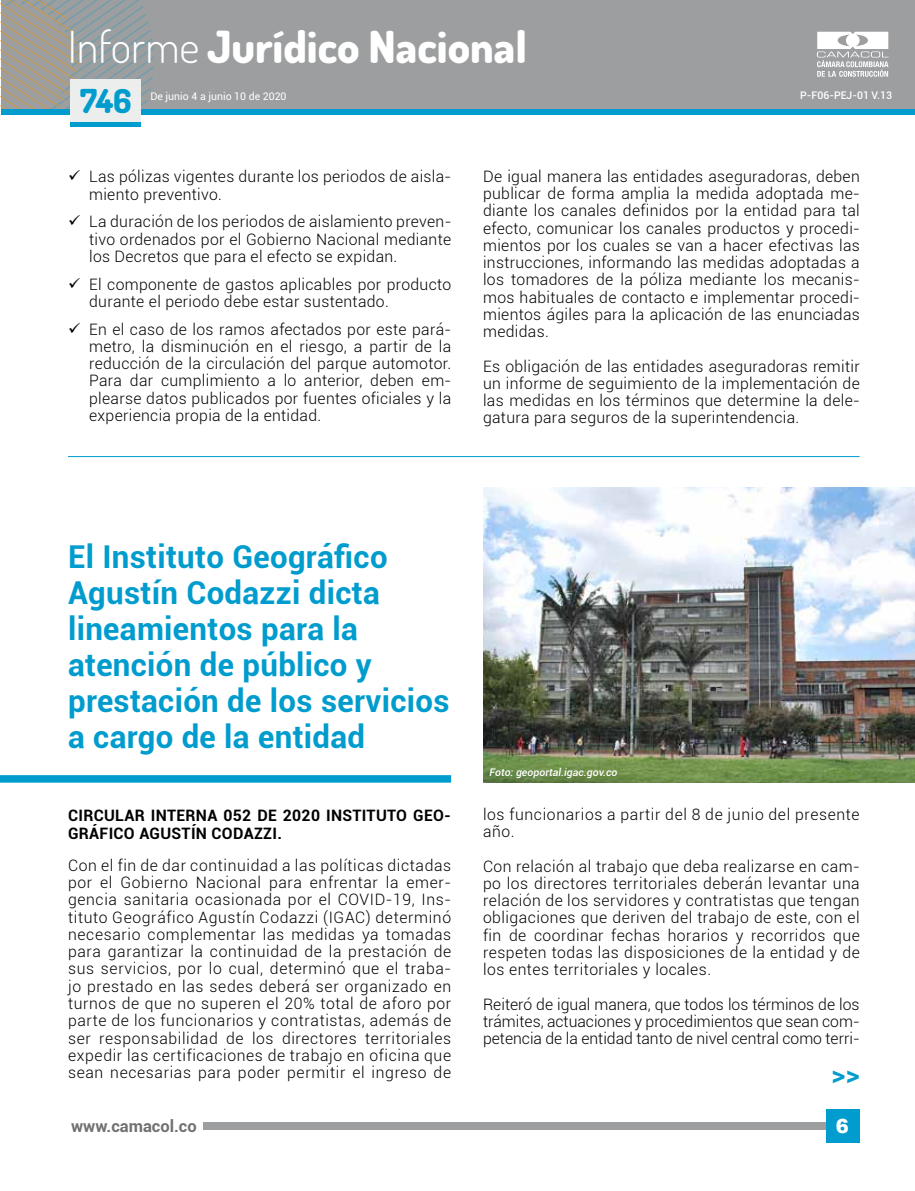
<style>
.page{position:relative;width:915px;height:1191px;background:#fff}
.page>*{position:absolute;margin:0;border:0;box-sizing:border-box;transform-origin:0 0}
.t1{font:800 44.25px "Dosis";color:#fff}
.t2{font:800 33px "Dosis";color:#009cce}
.t3{font:700 31.5px/36px "Roboto";letter-spacing:.01em;color:#009cce}
.t4{font:700 27px "Roboto";color:#009cce}
.t5{font:900 19.5px "Roboto";color:#fff}
.t6{font:900 19.5px "Arial";color:#fff}
.t7{font:700 16.5px "Roboto";color:#707172}
.t8{font:300 15.75px/17.2px "Roboto";letter-spacing:.02em;color:#000;text-align:justify}
.t9{font:700 15.75px "Roboto";letter-spacing:.02em;color:#000}
.t10{font:300 15.75px/17.2px "Roboto";letter-spacing:.04em;color:#000}
.t11{font:italic 500 10.5px "Roboto";color:#fff}
.t12{font:10.5px "Roboto";color:#fff}
.t13{font:500 10.5px "Roboto";color:#fff}
.s1{font-weight:300}
</style>
<div class="page">
<div style="left:203px;top:1122px;width:655px;height:7px;background:#9c9e9f"></div>
<div style="left:825px;top:1109px;width:33px;height:34px;background:#009cce"></div>
<div style="left:1px;top:0;width:913px;height:108px;background:#9c9e9f"></div>
<div style="left:1px;top:109px;width:913px;height:5px;background:#009cce"></div>
<svg style="left:1px;top:0;width:158px;height:109px"></svg>
<svg style="left:817px;top:32px;width:71px;height:45px"></svg>
<div style="left:70px;top:122px;width:70px;height:5px;background:#009cce"></div>
<div style="left:70px;top:79px;width:70px;height:43px;background:#eceded"></div>
<img style="left:483px;top:487px;width:431px;height:295px">
<div style="left:0;top:775px;width:451px;height:7px;background:#009cce"></div>
<hr style="left:68px;top:456px;width:791px;height:1px;background:#009cce">
<h1 class="t1" style="left:68px;top:18px;width:460px"><span class="s1">Informe</span> Jurídico Nacional</h1>
<h2 class="t2" style="left:80px;top:80px;width:53px">746</h2>
<p class="t12" style="left:150px;top:89px;width:138px">De junio 4 a junio 10 de 2020</p>
<p class="t13" style="left:800px;top:87px;width:93px">P-F06-PEJ-01 V.13</p>
<p class="t8" style="left:89px;top:167px;width:363px;text-indent:-21px">✓ Las pólizas vigentes durante los periodos de aisla&shy;miento preventivo.</p>
<p class="t8" style="left:89px;top:212px;width:363px;text-indent:-21px">✓ La duración de los periodos de aislamiento preven&shy;tivo ordenados por el Gobierno Nacional mediante los Decretos que para el efecto se expidan.</p>
<p class="t8" style="left:89px;top:275px;width:363px;text-indent:-21px">✓ El componente de gastos aplicables por producto durante el periodo debe estar sustentado.</p>
<p class="t8" style="left:89px;top:320px;width:363px;text-indent:-21px">✓ En el caso de los ramos afectados por este pará&shy;metro, la disminución en el riesgo, a partir de la reducción de la circulación del parque automotor.<br>Para dar cumplimiento a lo anterior, deben em&shy;plearse datos publicados por fuentes oficiales y la experiencia propia de la entidad.</p>
<p class="t8" style="left:483px;top:167px;width:378px">De igual manera las entidades aseguradoras, deben publicar de forma amplia la medida adoptada me&shy;diante los canales definidos por la entidad para tal efecto, comunicar los canales productos y procedi&shy;mientos por los cuales se van a hacer efectivas las instrucciones, informando las medidas adoptadas a los tomadores de la póliza mediante los mecanis&shy;mos habituales de contacto e implementar procedi&shy;mientos ágiles para la aplicación de las enunciadas medidas.</p>
<p class="t8" style="left:483px;top:357px;width:378px">Es obligación de las entidades aseguradoras remitir un informe de seguimiento de la implementación de las medidas en los términos que determine la dele&shy;gatura para seguros de la superintendencia.</p>
<h3 class="t3" style="left:68px;top:537px;width:383px">El Instituto Geográfico<br>Agustín Codazzi dicta lineamientos para la atención de público y prestación de los servicios a cargo de la entidad</h3>
<p class="t9" style="left:68px;top:804px;width:284px">Ci rcular interna 052 de 2020 Instit</p>
<p class="t9" style="left:376px;top:804px;width:77px">uto geo-</p>
<p class="t9" style="left:68px;top:822px;width:215px">gráfico Agustín Codazzi.</p>
<p class="t8" style="left:68px;top:856px;width:384px">Con el fin de dar continuidad a las políticas dictadas por el Gobierno Nacional para enfrentar la emer&shy;gencia sanitaria ocasionada por el COVID-19, Ins&shy;tituto Geográfico Agustín Codazzi (IGAC) determinó necesario complementar las medidas ya tomadas para garantizar la continuidad de la prestación de sus servicios, por lo cual, determinó que el traba&shy;jo prestado en las sedes deberá ser organizado en turnos de que no superen el 20% total de aforo por parte de los funcionarios y contratistas, además de ser responsabilidad de los directores territoriales expedir las certificaciones de trabajo en oficina que sean necesarias para poder permitir el ingreso de</p>
<p class="t11" style="left:489px;top:764px;width:130px">Foto: geoportal.igac.gov.co</p>
<p class="t10" style="left:483px;top:805px;width:378px">los funcionarios a partir del 8 de junio del presente año.</p>
<p class="t8" style="left:483px;top:857px;width:378px">Con relación al trabajo que deba realizarse en cam&shy;po los directores territoriales deberán levantar una relación de los servidores y contratistas que tengan obligaciones que deriven del trabajo de este, con el fin de coordinar fechas horarios y recorridos que respeten todas las disposiciones de la entidad y de los entes territoriales y locales.</p>
<p class="t8" style="left:483px;top:995px;width:378px">Reiteró de igual manera, que todos los términos de los trámites, actuaciones y procedimientos que sean com&shy;petencia de la entidad tanto de nivel central como terri-</p>
<h3 class="t4" style="left:831px;top:1055px;width:30px">&gt;&gt;</h3>
<p class="t6" style="left:835px;top:1111px;width:15px">6</p>
<p class="t7" style="left:71px;top:1114px;width:127px">www.camacol.co</p>
<p class="t5" style="left:836px;top:1114px;width:13px">1</p>
</div>
